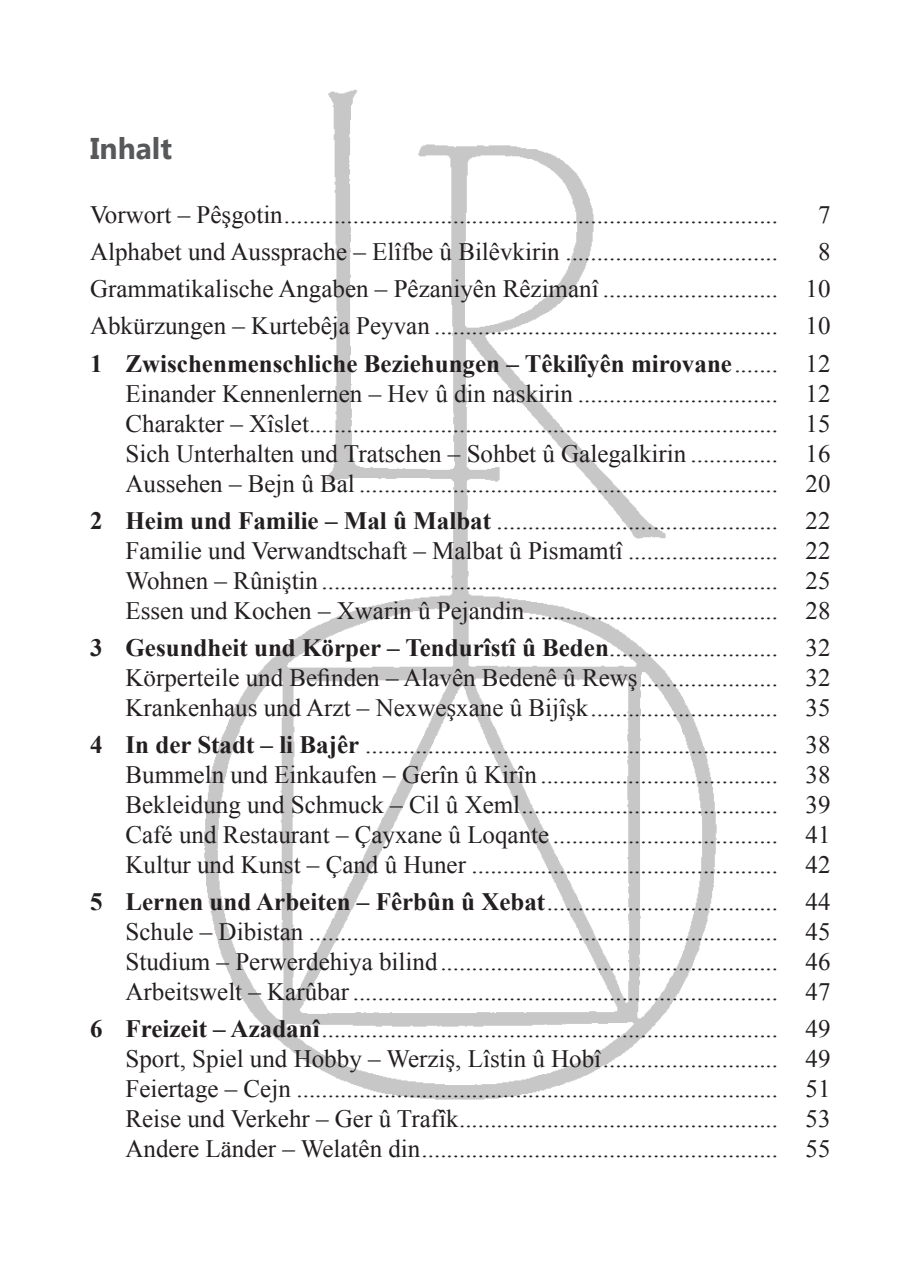
<style>
.page{position:relative;width:922px;height:1276px;background:#fff}
.page>*{position:absolute;margin:0;border:0;box-sizing:border-box;transform-origin:0 0}
.Ü1{font:700 30px "Segoe UI";color:#57585a}
.t1{font:25px/30px "Semiramis Unicode";color:#231f20;text-align:right}
.t2{font:700 25px "Semiramis Unicode";color:#231f20}
.s1{font-weight:400}
.s2{font-weight:700}
</style>
<div class="page">
<img style="left:204px;top:89px;width:513px;height:1011px">
<p class="Ü1" style="left:90px;top:127px;width:84px">Inhalt</p>
<p class="t1" style="left:90px;top:201px;width:689px">Vorwort – Pêşgotin...............................................................................</p>
<p class="t1" style="left:818px;top:201px;width:14px">7</p>
<p class="t1" style="left:90px;top:238px;width:689px">Alphabet und Aussprache – Elîfbe û Bilêvkirin ..................................</p>
<p class="t1" style="left:818px;top:238px;width:14px">8</p>
<p class="t1" style="left:90px;top:275px;width:741px">Grammatikalische Angaben – Pêzaniyên Rêzimanî ............................ 10</p>
<p class="t1" style="left:90px;top:312px;width:741px">Abkürzungen – Kurtebêja Peyvan ....................................................... 10</p>
<p class="t2" style="left:90px;top:346px;width:741px">1 Zwischenmenschliche Beziehungen – Têkilîyên mirovane<span class="s1">....... 12</span></p>
<p class="t1" style="left:125px;top:379px;width:706px">Einander Kennenlernen – Hev û din naskirin ................................ 12</p>
<p class="t1" style="left:125px;top:409px;width:706px">Charakter – Xîslet........................................................................... 15</p>
<p class="t1" style="left:125px;top:439px;width:706px">Sich Unterhalten und Tratschen – Sohbet û Galegalkirin .............. 16</p>
<p class="t1" style="left:125px;top:469px;width:706px">Aussehen – Bejn û Bal ................................................................... 20</p>
<p class="t1" style="left:90px;top:506px;width:741px"><span class="s2">2 Heim und Familie – Mal û Malbat</span> ............................................. 22</p>
<p class="t1" style="left:125px;top:536px;width:706px">Familie und Verwandtschaft – Malbat û Pismamtî ........................ 22</p>
<p class="t1" style="left:125px;top:566px;width:706px">Wohnen – Rûniştin ......................................................................... 25</p>
<p class="t1" style="left:125px;top:596px;width:706px">Essen und Kochen – Xwarin û Pejandin ........................................ 28</p>
<p class="t2" style="left:90px;top:630px;width:741px">3 Gesundheit und Körper – Tendurîstî û Beden<span class="s1">........................... 32</span></p>
<p class="t1" style="left:125px;top:664px;width:706px">Körperteile und Befinden – Alavên Bedenê û Rewş...................... 32</p>
<p class="t1" style="left:125px;top:694px;width:706px">Krankenhaus und Arzt – Nexweşxane û Bijîşk.............................. 35</p>
<p class="t1" style="left:90px;top:731px;width:741px"><span class="s2">4 In der Stadt – li Bajêr</span> .................................................................. 38</p>
<p class="t1" style="left:125px;top:761px;width:706px">Bummeln und Einkaufen – Gerîn û Kirîn ...................................... 38</p>
<p class="t1" style="left:125px;top:791px;width:706px">Bekleidung und Schmuck – Cil û Xeml......................................... 39</p>
<p class="t1" style="left:125px;top:821px;width:706px">Café und Restaurant – Çayxane û Loqante .................................... 41</p>
<p class="t1" style="left:125px;top:851px;width:706px">Kultur und Kunst – Çand û Huner ................................................. 42</p>
<p class="t1" style="left:90px;top:888px;width:741px"><span class="s2">5 Lernen und Arbeiten – Fêrbûn û Xebat</span>..................................... 44</p>
<p class="t1" style="left:125px;top:918px;width:706px">Schule – Dibistan ........................................................................... 45</p>
<p class="t1" style="left:125px;top:948px;width:706px">Studium – Perwerdehiya bilind...................................................... 46</p>
<p class="t1" style="left:125px;top:978px;width:706px">Arbeitswelt – Karûbar.................................................................... 47</p>
<p class="t1" style="left:90px;top:1015px;width:741px"><span class="s2">6 Freizeit – Azadanî</span>......................................................................... 49<br>Sport, Spiel und Hobby – Werziş, Lîstin û Hobî............................ 49</p>
<p class="t1" style="left:125px;top:1075px;width:706px">Feiertage – Cejn ............................................................................. 51</p>
<p class="t1" style="left:125px;top:1105px;width:706px">Reise und Verkehr – Ger û Trafîk................................................... 53</p>
<p class="t1" style="left:125px;top:1135px;width:706px">Andere Länder – Welatên din......................................................... 55</p>
</div>
